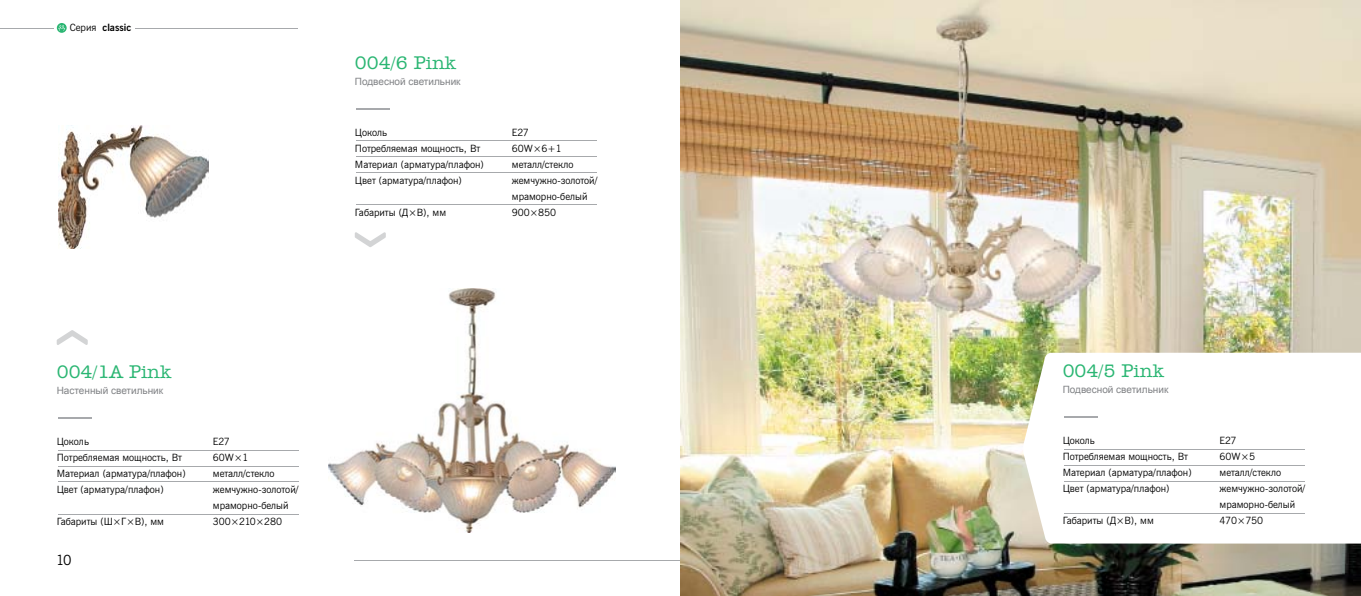
<style>
.page{position:relative;width:1361px;height:596px;background:#fff}
.page>*{position:absolute;margin:0;border:0;box-sizing:border-box;transform-origin:0 0}
.t1{font:18px "Secretary C";color:#2bb673}
.t2{font:14px "News Gothic BT";color:#000}
.t3{font:10px/16px "News Gothic BT";color:#000}
.t4{font:10px "Arial";color:#808285}
.t5{font:10px "News Gothic Bd BT";color:#000}
.s1{font-family:"News Gothic BT"}
</style>
<div class="page">
<hr style="left:136px;top:28px;width:162px;height:1px;background:#a7a9ac">
<hr style="left:0;top:28px;width:54px;height:1px;background:#a7a9ac">
<hr style="left:354px;top:560px;width:326px;height:1px;background:#a7a9ac">
<svg style="left:57px;top:23px;width:10px;height:10px"></svg>
<svg style="left:58px;top:25px;width:7px;height:6px"></svg>
<img style="left:329px;top:289px;width:286px;height:243px">
<svg style="left:57px;top:330px;width:31px;height:15px"></svg>
<svg style="left:355px;top:232px;width:31px;height:15px"></svg>
<hr style="left:58px;top:450px;width:240px;height:1px;background:#a7a9ac">
<hr style="left:58px;top:465px;width:240px;height:1px;background:#a7a9ac">
<hr style="left:58px;top:481px;width:240px;height:1px;background:#a7a9ac">
<hr style="left:58px;top:513px;width:240px;height:1px;background:#a7a9ac">
<hr style="left:58px;top:417px;width:34px;height:2px;background:#a7a9ac">
<hr style="left:356px;top:141px;width:241px;height:1px;background:#a7a9ac">
<hr style="left:356px;top:156px;width:241px;height:1px;background:#a7a9ac">
<hr style="left:356px;top:172px;width:241px;height:1px;background:#a7a9ac">
<hr style="left:356px;top:204px;width:241px;height:1px;background:#a7a9ac">
<hr style="left:356px;top:108px;width:34px;height:2px;background:#a7a9ac">
<img style="left:58px;top:126px;width:150px;height:122px">
<img style="left:681px;top:0;width:679px;height:595px">
<svg style="left:1023px;top:352px;width:338px;height:191px"></svg>
<hr style="left:1064px;top:449px;width:240px;height:1px;background:#a7a9ac">
<hr style="left:1064px;top:464px;width:240px;height:1px;background:#a7a9ac">
<hr style="left:1064px;top:480px;width:240px;height:1px;background:#a7a9ac">
<hr style="left:1064px;top:512px;width:240px;height:1px;background:#a7a9ac">
<hr style="left:1064px;top:416px;width:33px;height:2px;background:#a7a9ac">
<p class="t5" style="left:70px;top:21px;width:63px"><span class="s1">Серия</span> classic</p>
<h1 class="t1" style="left:355px;top:52px;width:103px">004/6 Pink</h1>
<p class="t4" style="left:355px;top:74px;width:107px">Подвесной светильник</p>
<p class="t3" style="left:355px;top:124px;width:130px">Цоколь<br>Потребляемая мощность, Вт<br>Материал (арматура/плафон)<br>Цвет (арматура/плафон)</p>
<p class="t3" style="left:355px;top:204px;width:93px">Габариты (Д×В), мм</p>
<p class="t3" style="left:512px;top:124px;width:87px">Е27<br>60W×6+1 металл/стекло жемчужно-золотой/ мраморно-белый<br>900×850</p>
<h1 class="t1" style="left:57px;top:361px;width:117px">004/1A Pink</h1>
<p class="t4" style="left:57px;top:383px;width:108px">Настенный светильник</p>
<p class="t3" style="left:57px;top:433px;width:130px">Цоколь<br>Потребляемая мощность, Вт<br>Материал (арматура/плафон)<br>Цвет (арматура/плафон)</p>
<p class="t3" style="left:57px;top:513px;width:109px">Габариты (Ш×Г×В), мм</p>
<h2 class="t2" style="left:56px;top:550px;width:17px">10</h2>
<p class="t3" style="left:213px;top:433px;width:87px">Е27<br>60W×1 металл/стекло жемчужно-золотой/ мраморно-белый<br>300×210×280</p>
<h1 class="t1" style="left:1062px;top:360px;width:103px">004/5 Pink</h1>
<p class="t4" style="left:1062px;top:383px;width:107px">Подвесной светильник</p>
<p class="t3" style="left:1062px;top:433px;width:130px">Цоколь<br>Потребляемая мощность, Вт<br>Материал (арматура/плафон)<br>Цвет (арматура/плафон)</p>
<p class="t3" style="left:1062px;top:513px;width:93px">Габариты (Д×В), мм</p>
<p class="t3" style="left:1219px;top:433px;width:87px">Е27<br>60W×5 металл/стекло жемчужно-золотой/ мраморно-белый<br>470×750</p>
</div>
